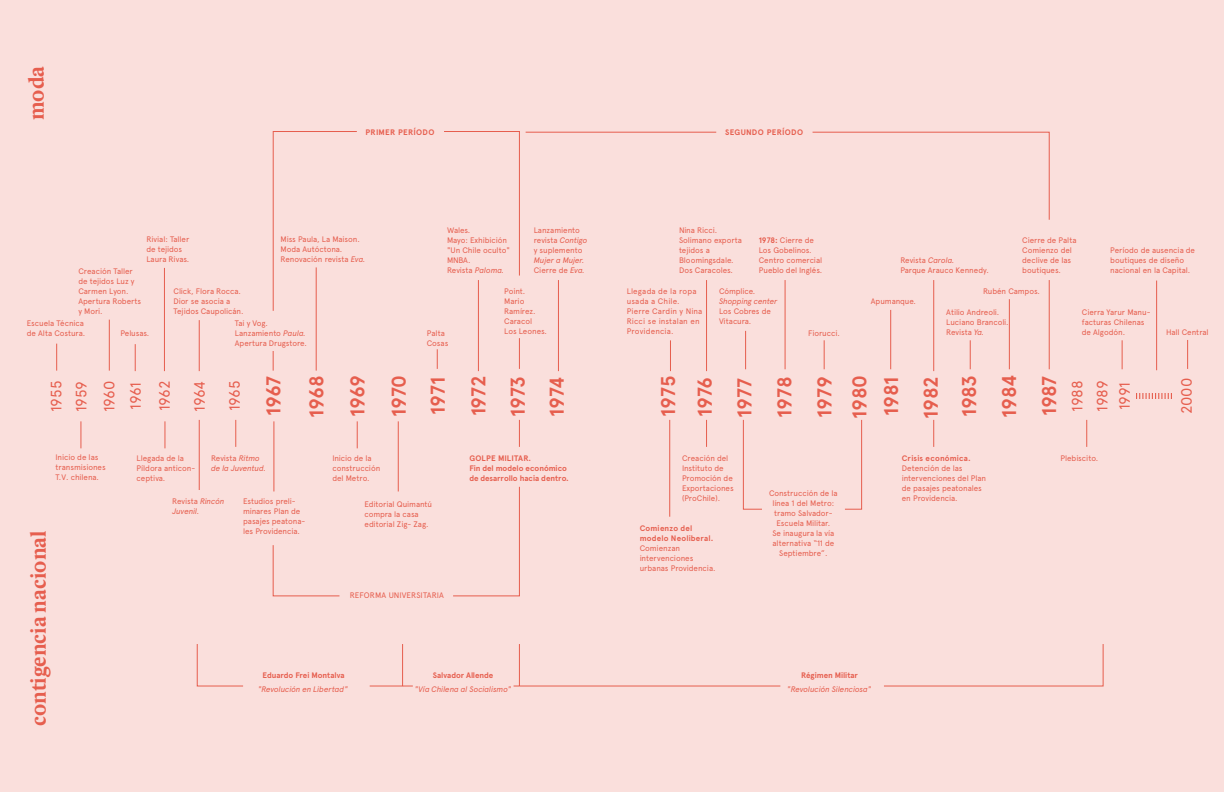
<style>
.page{position:relative;width:1224px;height:792px;background:#fadfdc}
.page>*{position:absolute;margin:0;border:0;box-sizing:border-box;transform-origin:0 0}
.t1{font:700 21px "Berlingske Text";color:#e65e4e}
.t2{font:700 20px/39.9px "Apercu Pro";letter-spacing:-.015em;color:#e65e4e}
.t3{font:15px/25px "Apercu Pro";letter-spacing:-.01em;color:#e65e4e}
.t4{font:15px/26.3px "Apercu Pro";letter-spacing:-.03em;color:#e65e4e}
.t5{font:8px/10px "Apercu Pro";letter-spacing:-.01em;color:#e65e4e}
.t6{font:italic 8px/10px "Apercu Pro";letter-spacing:-.015em;color:#e65e4e}
.t7{font:700 8px/10px "Apercu Pro";letter-spacing:.01em;color:#e65e4e}
.t8{font:8px/10px "Apercu Pro";letter-spacing:.015em;color:#e65e4e}
.t9{font:700 8px "Apercu Pro";letter-spacing:.035em;color:#e65e4e}
.t10{font:8px "Apercu Pro";letter-spacing:.01em;color:#e65e4e}
.s1{font-style:italic}
.s2{font-style:normal}
.s3{font-weight:700}
</style>
<div class="page">
<svg style="left:56px;top:344px;width:1px;height:27px"></svg>
<svg style="left:273px;top:351px;width:1px;height:20px"></svg>
<svg style="left:437px;top:349px;width:1px;height:20px"></svg>
<hr style="left:519px;top:338px;width:1px;height:31px;background:#e65e4e">
<hr style="left:670px;top:340px;width:1px;height:31px;background:#e65e4e">
<hr style="left:745px;top:331px;width:1px;height:38px;background:#e65e4e">
<hr style="left:785px;top:280px;width:1px;height:89px;background:#e65e4e">
<svg style="left:824px;top:340px;width:1px;height:29px"></svg>
<svg style="left:970px;top:340px;width:1px;height:29px"></svg>
<svg style="left:1122px;top:340px;width:1px;height:29px"></svg>
<svg style="left:1187px;top:340px;width:1px;height:29px"></svg>
<hr style="left:1156px;top:281px;width:1px;height:89px;background:#e65e4e">
<hr style="left:1049px;top:280px;width:1px;height:89px;background:#e65e4e">
<hr style="left:1009px;top:299px;width:1px;height:70px;background:#e65e4e">
<hr style="left:933px;top:280px;width:1px;height:91px;background:#e65e4e">
<hr style="left:890px;top:310px;width:1px;height:59px;background:#e65e4e">
<hr style="left:478px;top:280px;width:1px;height:91px;background:#e65e4e">
<hr style="left:558px;top:280px;width:1px;height:91px;background:#e65e4e">
<svg style="left:135px;top:344px;width:1px;height:27px"></svg>
<hr style="left:164px;top:268px;width:1px;height:103px;background:#e65e4e">
<hr style="left:316px;top:267px;width:1px;height:104px;background:#e65e4e">
<hr style="left:109px;top:320px;width:1px;height:51px;background:#e65e4e">
<hr style="left:199px;top:320px;width:1px;height:51px;background:#e65e4e">
<hr style="left:199px;top:420px;width:1px;height:70px;background:#e65e4e">
<svg style="left:197px;top:644px;width:46px;height:43px"></svg>
<hr style="left:274px;top:421px;width:1px;height:70px;background:#e65e4e">
<hr style="left:398px;top:421px;width:1px;height:70px;background:#e65e4e">
<svg style="left:273px;top:545px;width:67px;height:51px"></svg>
<svg style="left:453px;top:486px;width:67px;height:110px"></svg>
<svg style="left:81px;top:421px;width:1px;height:27px"></svg>
<svg style="left:165px;top:421px;width:1px;height:27px"></svg>
<svg style="left:235px;top:420px;width:1px;height:27px"></svg>
<svg style="left:357px;top:421px;width:1px;height:27px"></svg>
<svg style="left:519px;top:420px;width:1px;height:27px"></svg>
<hr style="left:669px;top:420px;width:1px;height:97px;background:#e65e4e">
<svg style="left:706px;top:420px;width:1px;height:27px"></svg>
<svg style="left:933px;top:420px;width:1px;height:27px"></svg>
<svg style="left:1086px;top:420px;width:1px;height:27px"></svg>
<hr style="left:706px;top:280px;width:1px;height:91px;background:#e65e4e">
<svg style="left:369px;top:644px;width:44px;height:43px"></svg>
<svg style="left:272px;top:131px;width:85px;height:181px"></svg>
<svg style="left:444px;top:131px;width:76px;height:145px"></svg>
<svg style="left:743px;top:419px;width:19px;height:91px"></svg>
<svg style="left:845px;top:419px;width:17px;height:91px"></svg>
<hr style="left:520px;top:686px;width:260px;height:1px;background:#e65e4e">
<svg style="left:884px;top:644px;width:220px;height:43px"></svg>
<svg style="left:1136px;top:393px;width:36px;height:6px"></svg>
<svg style="left:513px;top:644px;width:7px;height:43px"></svg>
<hr style="left:526px;top:132px;width:190px;height:1px;background:#e65e4e">
<svg style="left:812px;top:131px;width:238px;height:89px"></svg>
<h1 class="t1" style="left:24px;top:120px;width:56px;rotate:-90deg">moda</h1>
<p class="t9" style="left:365px;top:126px;width:71px">PRIMER PERÍODO</p>
<p class="t9" style="left:725px;top:126px;width:80px">SEGUNDO PERÍODO</p>
<p class="t5" style="left:447px;top:224px;width:64px">Wales.<br>Mayo: Exhibición "Un Chile oculto"<br>MNBA.<br>Revista <span class="s1">Paloma.</span></p>
<p class="t5" style="left:534px;top:224px;width:55px">Lanzamiento revista <span class="s1">Contigo </span>y suplemento</p>
<p class="t6" style="left:534px;top:254px;width:52px">Mujer a Mujer.<br><span class="s2">Cierre de</span> Eva.</p>
<p class="t5" style="left:146px;top:233px;width:44px">Rivial: Taller de tejidos<br>Laura Rivas.</p>
<p class="t5" style="left:281px;top:233px;width:86px">Miss Paula, La Maison.<br>Moda Autóctona.<br>Renovación revista <span class="s1">Eva.</span></p>
<p class="t5" style="left:78px;top:265px;width:64px">Creación Taller de tejidos Luz y<br>Carmen Lyon.<br>Apertura Roberts y Mori.</p>
<p class="t5" style="left:120px;top:328px;width:30px">Pelusas.</p>
<p class="t5" style="left:174px;top:285px;width:72px">Click, Flora Rocca.<br>Dior se asocia a<br>Tejidos Caupolicán.</p>
<p class="t5" style="left:504px;top:285px;width:44px">Point.<br>Mario<br>Ramírez.<br>Caracol<br>Los Leones.</p>
<p class="t5" style="left:235px;top:318px;width:73px">Tai y Vog.<br>Lanzamiento <span class="s1">Paula.<br></span>Apertura Drugstore.</p>
<p class="t5" style="left:427px;top:328px;width:23px">Palta<br>Cosas</p>
<p class="t5" style="left:27px;top:318px;width:60px">Escuela Técnica de Alta Costura.</p>
<p class="t5" style="left:679px;top:224px;width:64px">Nina Ricci.<br>Solimano exporta tejidos a<br>Bloomingsdale.<br>Dos Caracoles.</p>
<p class="t5" style="left:759px;top:234px;width:65px"><span class="s3">1978:</span> Cierre de<br>Los Gobelinos.<br>Centro comercial<br>Pueblo del Inglés.</p>
<p class="t8" style="left:627px;top:285px;width:77px">Llegada de la ropa usada a Chile.<br>Pierre Cardin y Nina<br>Ricci se instalan en<br>Providencia.</p>
<p class="t5" style="left:719px;top:286px;width:38px">Cómplice.</p>
<p class="t6" style="left:719px;top:296px;width:60px">Shopping center</p>
<p class="t5" style="left:719px;top:306px;width:53px">Los Cobres de<br>Vitacura.</p>
<p class="t5" style="left:808px;top:328px;width:33px">Fiorucci.</p>
<p class="t5" style="left:1022px;top:234px;width:56px">Cierre de Palta<br>Comienzo del declive de las boutiques.</p>
<p class="t5" style="left:983px;top:285px;width:58px">Rubén Campos.</p>
<p class="t5" style="left:1110px;top:244px;width:86px">Período de ausencia de boutiques de diseño nacional en la Capital.</p>
<p class="t5" style="left:900px;top:254px;width:90px">Revista <span class="s1">Carola.<br></span>Parque Arauco Kennedy.</p>
<p class="t5" style="left:946px;top:307px;width:64px">Atilio Andreoli.<br>Luciano Brancoli.<br>Revista <span class="s1">Ya.</span></p>
<p class="t5" style="left:871px;top:296px;width:47px">Apumanque.</p>
<p class="t5" style="left:1082px;top:307px;width:70px">Cierra Yarur Manu&shy;facturas Chilenas de Algodón.</p>
<p class="t5" style="left:1166px;top:327px;width:44px">Hall Central</p>
<h3 class="t3" style="left:43px;top:412px;width:33px;rotate:-90deg">1955<br>1959</h3>
<h3 class="t4" style="left:95px;top:412px;width:33px;rotate:-90deg">1960<br>1961</h3>
<h3 class="t3" style="left:151px;top:411px;width:32px;rotate:-90deg">1962</h3>
<h3 class="t3" style="left:186px;top:412px;width:32px;rotate:-90deg">1964</h3>
<h3 class="t3" style="left:221px;top:411px;width:32px;rotate:-90deg">1965</h3>
<h2 class="t2" style="left:252px;top:418px;width:44px;line-height:43px;rotate:-90deg">1967<br>1968</h2>
<h2 class="t2" style="left:337px;top:417px;width:44px;line-height:41px;rotate:-90deg">1969<br>1970</h2>
<h2 class="t2" style="left:417px;top:416px;width:43px;line-height:40.8px;rotate:-90deg">1971<br>1972</h2>
<h2 class="t2" style="left:498px;top:417px;width:43px;line-height:39px;rotate:-90deg">1973<br>1974</h2>
<h2 class="t2" style="left:649px;top:417px;width:43px;line-height:36.8px;rotate:-90deg">1975<br>1976</h2>
<h2 class="t2" style="left:724px;top:418px;width:43px;text-align:justify;rotate:-90deg">1977<br>1978<br>1979</h2>
<h2 class="t2" style="left:843px;top:419px;width:45px;line-height:31.5px;rotate:-90deg">1980<br>1981</h2>
<h2 class="t2" style="left:911px;top:419px;width:45px;line-height:38.2px;rotate:-90deg">1982<br>1983</h2>
<h2 class="t2" style="left:989px;top:418px;width:45px;rotate:-90deg">1984<br>1987</h2>
<h3 class="t3" style="left:1064px;top:412px;width:33px;rotate:-90deg">1988<br>1989</h3>
<h3 class="t3" style="left:1111px;top:410px;width:30px;rotate:-90deg">1991</h3>
<h3 class="t3" style="left:1173px;top:414px;width:38px;rotate:-90deg">2000</h3>
<p class="t5" style="left:56px;top:452px;width:52px">Inicio de las transmisiones<br>T.V. chilena.</p>
<h1 class="t1" style="left:26px;top:726px;width:197px;rotate:-90deg">contigencia nacional</h1>
<p class="t6" style="left:211px;top:452px;width:56px"><span class="s2">Revista</span> Ritmo de la Juventud.</p>
<p class="t5" style="left:243px;top:496px;width:64px">Estudios preli&shy;minares Plan de pasajes peatona&shy;les Providencia.</p>
<p class="t5" style="left:137px;top:453px;width:60px">Llegada de la<br>Píldora anticon&shy;ceptiva.</p>
<p class="t6" style="left:172px;top:496px;width:54px"><span class="s2">Revista</span> Rincón<br>Juvenil.</p>
<p class="t5" style="left:332px;top:452px;width:49px">Inicio de la construcción del Metro.</p>
<p class="t5" style="left:364px;top:498px;width:69px">Editorial Quimantú compra la casa editorial Zig- Zag.</p>
<p class="t10" style="left:350px;top:589px;width:95px">REFORMA UNIVERSITARIA</p>
<p class="t7" style="left:469px;top:453px;width:101px">GOLPE MILITAR.<br>Fin del modelo económico de desarrollo hacia dentro.</p>
<p class="t7" style="left:263px;top:670px;width:83px">Eduardo Frei Montalva</p>
<p class="t6" style="left:258px;top:683px;width:91px">"Revolución en Libertad"</p>
<p class="t7" style="left:433px;top:670px;width:62px">Salvador Allende</p>
<p class="t6" style="left:415px;top:683px;width:98px">"Vía Chilena al Socialismo"</p>
<p class="t5" style="left:682px;top:452px;width:53px">Creación del<br>Instituto de<br>Promoción de<br>Exportaciones (ProChile).</p>
<p class="t7" style="left:640px;top:523px;width:75px">Comienzo del modelo Neoliberal.</p>
<p class="t5" style="left:640px;top:542px;width:77px">Comienzan intervenciones urbanas Providencia.</p>
<p class="t5" style="left:769px;top:487px;width:70px;text-align:center">Construcción de la línea 1 del Metro: tramo Salvador-<br>Escuela Militar.<br>Se inaugura la vía alternativa “11 de<br>Septiembre”.</p>
<p class="t7" style="left:902px;top:453px;width:70px">Crisis económica.</p>
<p class="t5" style="left:902px;top:462px;width:86px">Detención de las intervenciones del Plan de pasajes peatonales en Providencia.</p>
<p class="t7" style="left:801px;top:670px;width:58px">Régimen Militar</p>
<p class="t6" style="left:787px;top:683px;width:86px">"Revolución Silenciosa"</p>
<p class="t5" style="left:1061px;top:453px;width:39px">Plebiscito.</p>
</div>
